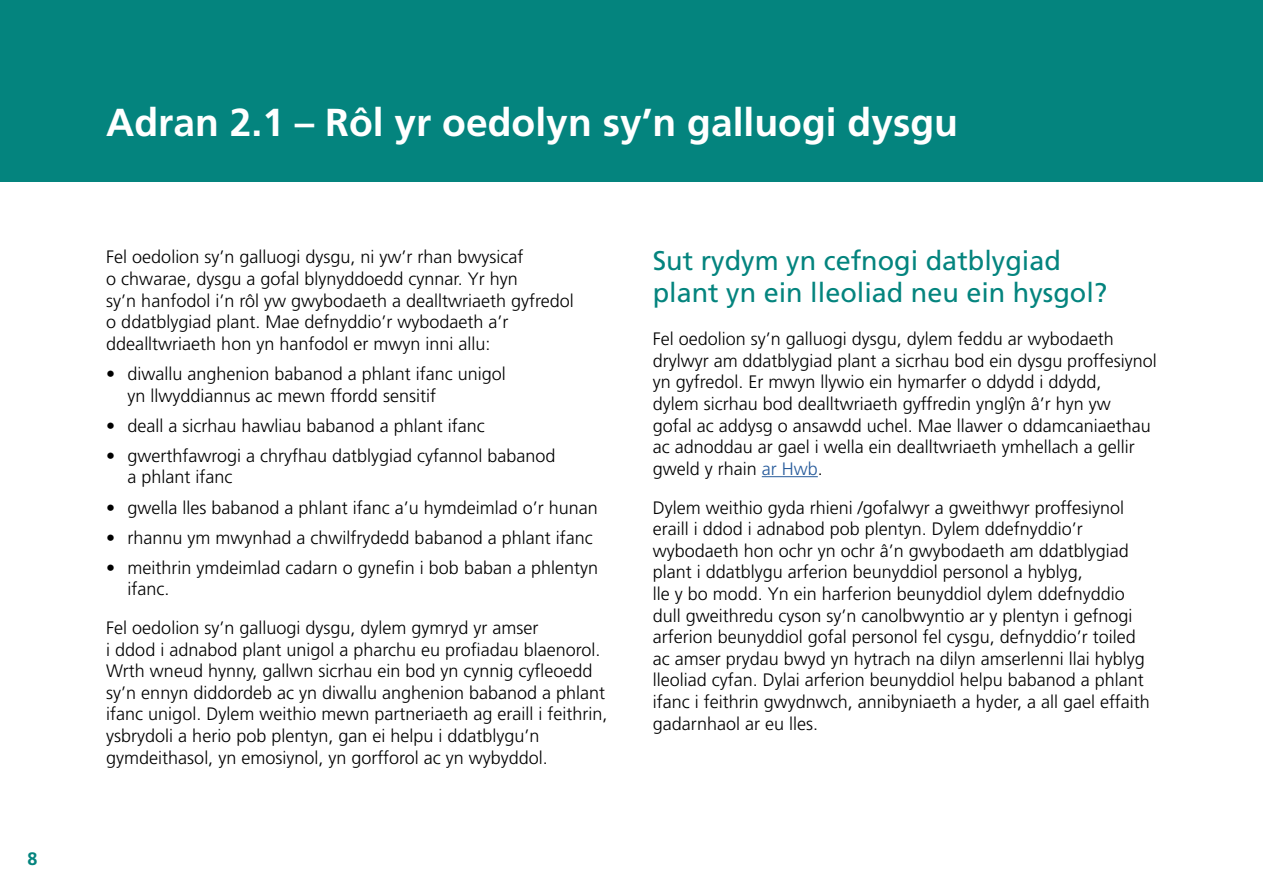
<style>
.page{position:relative;width:1263px;height:893px;background:#fff}
.page>*{position:absolute;margin:0;border:0;box-sizing:border-box;transform-origin:0 0}
.H3_-_Section_headings{font:700 39px "Frutiger LT Std";color:#fff}
.H4_-_Subheading{font:27px/32.4px "Frutiger LT Std";color:#04847e}
.P_-_Body_Text{font:300 18px/21.6px "Frutiger LT Std";color:#000}
.Body_text_before_bullets{font:300 18px/21.6px "Frutiger LT Std";color:#000}
.t1{font:700 18px "Frutiger LT Std";color:#04847e}
.s1{color:#275b9b}
</style>
<div class="page">
<div style="left:0;top:0;width:1263px;height:181px;background:#04847e"></div>
<hr style="left:762px;top:476px;width:56px;height:1px;background:#275b9b">
<p class="t1" style="left:28px;top:848px;width:12px">8</p>
<h3 class="H3_-_Section_headings" style="left:106px;top:99px;width:853px">Adran 2.1 – Rôl yr oedolyn sy’n galluogi dysgu</h3>
<p class="Body_text_before_bullets" style="left:106px;top:247px;width:469px">Fel oedolion sy’n galluogi dysgu, ni yw’r rhan bwysicaf<br>o chwarae, dysgu a gofal blynyddoedd cynnar. Yr hyn<br>sy’n hanfodol i’n rôl yw gwybodaeth a dealltwriaeth gyfredol o ddatblygiad plant. Mae defnyddio’r wybodaeth a’r ddealltwriaeth hon yn hanfodol er mwyn inni allu:</p>
<p class="P_-_Body_Text" style="left:128px;top:363px;width:380px;text-indent:-21px">• diwallu anghenion babanod a phlant ifanc unigol yn llwyddiannus ac mewn ffordd sensitif</p>
<p class="P_-_Body_Text" style="left:106px;top:415px;width:380px">• deall a sicrhau hawliau babanod a phlant ifanc</p>
<p class="P_-_Body_Text" style="left:128px;top:445px;width:429px;text-indent:-21px">• gwerthfawrogi a chryfhau datblygiad cyfannol babanod a phlant ifanc</p>
<p class="P_-_Body_Text" style="left:106px;top:497px;width:493px">• gwella lles babanod a phlant ifanc a’u hymdeimlad o’r hunan</p>
<p class="P_-_Body_Text" style="left:106px;top:527px;width:488px">• rhannu ym mwynhad a chwilfrydedd babanod a phlant ifanc</p>
<p class="P_-_Body_Text" style="left:128px;top:557px;width:472px;text-indent:-21px">• meithrin ymdeimlad cadarn o gynefin i bob baban a phlentyn ifanc.</p>
<p class="P_-_Body_Text" style="left:106px;top:617px;width:503px">Fel oedolion sy’n galluogi dysgu, dylem gymryd yr amser<br>i ddod i adnabod plant unigol a pharchu eu profiadau blaenorol.<br>Wrth wneud hynny, gallwn sicrhau ein bod yn cynnig cyfleoedd sy’n ennyn diddordeb ac yn diwallu anghenion babanod a phlant ifanc unigol. Dylem weithio mewn partneriaeth ag eraill i feithrin, ysbrydoli a herio pob plentyn, gan ei helpu i ddatblygu’n gymdeithasol, yn emosiynol, yn gorfforol ac yn wybyddol.</p>
<h4 class="H4_-_Subheading" style="left:653px;top:244px;width:456px">Sut rydym yn cefnogi datblygiad plant yn ein lleoliad neu ein hysgol?</h4>
<p class="P_-_Body_Text" style="left:653px;top:329px;width:505px">Fel oedolion sy’n galluogi dysgu, dylem feddu ar wybodaeth drylwyr am ddatblygiad plant a sicrhau bod ein dysgu proffesiynol yn gyfredol. Er mwyn llywio ein hymarfer o ddydd i ddydd,<br>dylem sicrhau bod dealltwriaeth gyffredin ynglyˆn â’r hyn yw<br>gofal ac addysg o ansawdd uchel. Mae llawer o ddamcaniaethau ac adnoddau ar gael i wella ein dealltwriaeth ymhellach a gellir gweld y rhain <span class="s1">ar Hwb</span>.</p>
<p class="P_-_Body_Text" style="left:653px;top:497px;width:499px">Dylem weithio gyda rhieni /gofalwyr a gweithwyr proffesiynol eraill i ddod i adnabod pob plentyn. Dylem ddefnyddio’r wybodaeth hon ochr yn ochr â’n gwybodaeth am ddatblygiad plant i ddatblygu arferion beunyddiol personol a hyblyg,<br>lle y bo modd. Yn ein harferion beunyddiol dylem ddefnyddio dull gweithredu cyson sy’n canolbwyntio ar y plentyn i gefnogi arferion beunyddiol gofal personol fel cysgu, defnyddio’r toiled ac amser prydau bwyd yn hytrach na dilyn amserlenni llai hyblyg lleoliad cyfan. Dylai arferion beunyddiol helpu babanod a phlant ifanc i feithrin gwydnwch, annibyniaeth a hyder, a all gael effaith gadarnhaol ar eu lles.</p>
</div>
